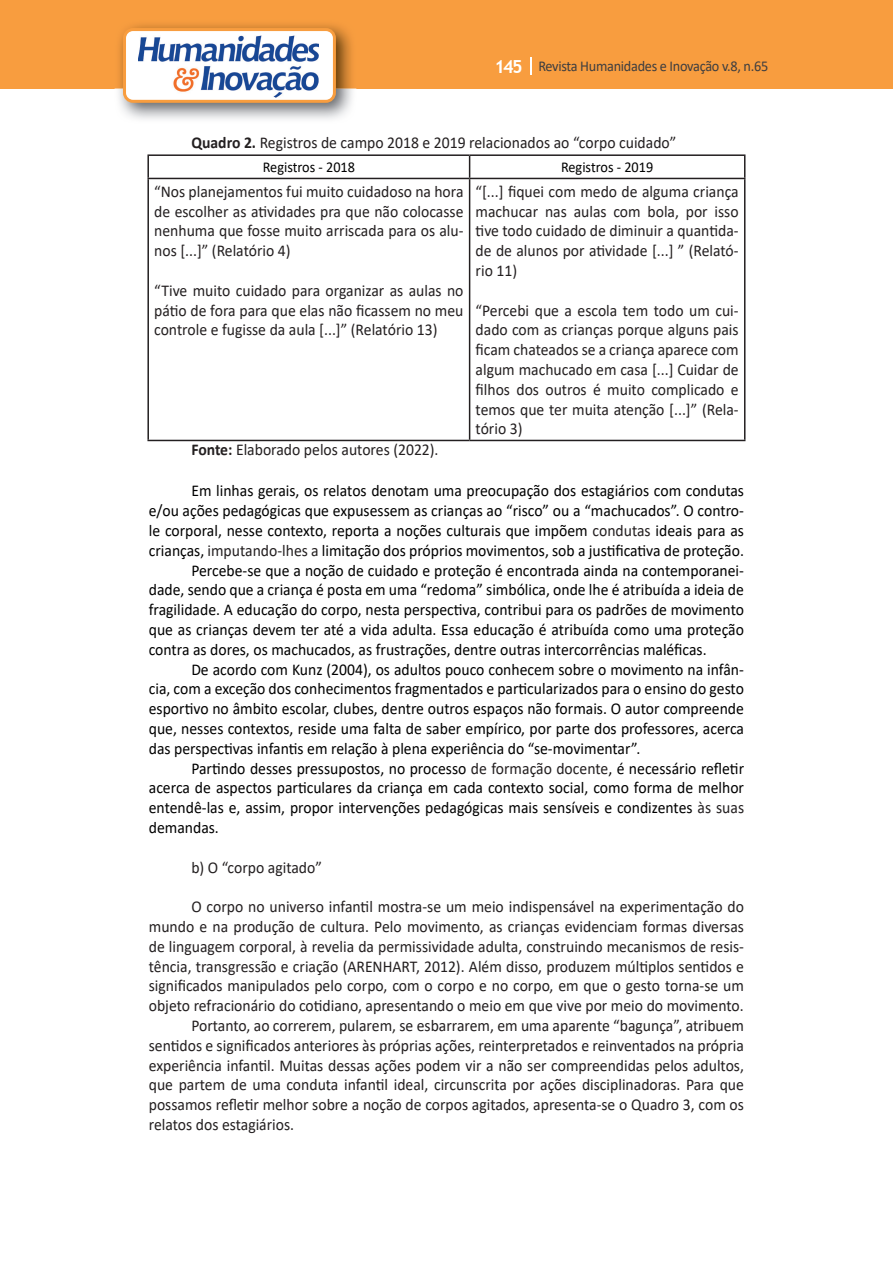
<style>
.page{position:relative;width:893px;height:1263px;background:#fff}
.page>*{position:absolute;margin:0;border:0;box-sizing:border-box;transform-origin:0 0}
.t1{font:16.5px/19.8px "Calibri";color:#231f20;text-align:justify;scale:.95 1}
.t2{font:16.5px "Calibri";color:#000001;scale:.95 1}
.t3{font:15px "Calibri";letter-spacing:-.02em;color:#3e3e3f;scale:.95 1}
.t4{font:15px "Calibri";color:#000001;scale:.95 1}
.s1{font-family:"Trebuchet MS";font-weight:700;font-size:18px;color:#fff}
.s2{font-weight:700}
.s3{color:#231f20}
</style>
<div class="page">
<div style="left:0;top:0;width:893px;height:88px;background:#f89d3f"></div>
<svg style="left:530px;top:57px;width:2px;height:18px"></svg>
<img style="left:115px;top:24px;width:241px;height:95px">
<div style="left:125px;top:30px;width:209px;height:71px;background:#fff;border-radius:9px"></div>
<img style="left:138px;top:35px;width:181px;height:62px">
<div style="left:123px;top:28px;width:213px;height:75px;border:3px solid #f89d3f;border-radius:9px"></div>
<hr style="left:147px;top:154px;width:323px;height:2px;background:#231f20">
<hr style="left:147px;top:156px;width:2px;height:22px;background:#231f20">
<hr style="left:470px;top:154px;width:275px;height:2px;background:#231f20">
<svg style="left:469px;top:156px;width:1px;height:22px"></svg>
<svg style="left:744px;top:156px;width:1px;height:22px"></svg>
<hr style="left:147px;top:178px;width:323px;height:1px;background:#231f20">
<hr style="left:147px;top:179px;width:2px;height:261px;background:#231f20">
<hr style="left:470px;top:178px;width:275px;height:1px;background:#231f20">
<hr style="left:469px;top:179px;width:1px;height:261px;background:#231f20">
<hr style="left:744px;top:179px;width:1px;height:261px;background:#231f20">
<hr style="left:147px;top:440px;width:323px;height:1px;background:#231f20">
<hr style="left:470px;top:440px;width:275px;height:1px;background:#231f20">
<p class="t3" style="left:495px;top:56px;width:290px"><span class="s1">145</span> Revista Humanidades e Inovação v.8, n.65</p>
<p class="t1" style="left:191px;top:133px;width:512px"><span class="s2">Quadro 2.</span> Registros de campo 2018 e 2019 relacionados ao “corpo cuidado”</p>
<p class="t4" style="left:263px;top:157px;width:99px">Registros - 2018</p>
<p class="t4" style="left:561px;top:157px;width:99px">Registros - 2019</p>
<p class="t1" style="left:154px;top:181px;width:327px">“Nos planejamentos fui muito cuidadoso na hora de escolher as atividades pra que não colocasse nenhuma que fosse muito arriscada para os alu&shy;nos [...]” (Relatório 4)</p>
<p class="t1" style="left:154px;top:280px;width:327px">“Tive muito cuidado para organizar as aulas no pátio de fora para que elas não ficassem no meu controle e fugisse da aula [...]” (Relatório 13)</p>
<p class="t1" style="left:476px;top:181px;width:278px">“[...] fiquei com medo de alguma criança machucar nas aulas com bola, por isso tive todo cuidado de diminuir a quantida&shy;de de alunos por atividade [...] ” (Relató&shy;rio 11)</p>
<p class="t1" style="left:476px;top:300px;width:278px">“Percebi que a escola tem todo um cui&shy;dado com as crianças porque alguns pais ficam chateados se a criança aparece com algum machucado em casa [...] Cuidar de filhos dos outros é muito complicado e temos que ter muita atenção [...]” (Rela&shy;tório 3)</p>
<p class="t1" style="left:191px;top:439px;width:262px"><span class="s2">Fonte:</span> Elaborado pelos autores (2022).</p>
<p class="t2" style="left:191px;top:479px;width:583px">Em linhas gerais, os relatos denotam uma preocupação dos estagiários com condutas</p>
<p class="t2" style="left:149px;top:499px;width:628px">e/ou ações pedagógicas que expusessem as crianças ao “risco” ou a “machucados”. O contro-</p>
<p class="t2" style="left:149px;top:519px;width:628px">le corporal, nesse contexto, reporta a noções culturais que impõem <span class="s3">condutas</span> ideais para as</p>
<p class="t2" style="left:149px;top:539px;width:628px">crianças, <span class="s3">imputando-lhes a</span> limitação dos próprios movimentos, sob a justificativa de proteção.</p>
<p class="t2" style="left:191px;top:559px;width:583px">Percebe-se que a noção de cuidado e proteção é encontrada ainda na contemporanei-</p>
<p class="t2" style="left:149px;top:578px;width:628px">dade, sendo que a criança é posta em uma “redoma” simbólica, onde lhe é atribuída a ideia de</p>
<p class="t2" style="left:149px;top:598px;width:628px">fragilidade. A educação do corpo, nesta perspectiva, contribui para os padrões de movimento</p>
<p class="t2" style="left:149px;top:618px;width:628px">que as crianças devem ter até a vida adulta. Essa educação é atribuída como uma proteção</p>
<p class="t2" style="left:149px;top:638px;width:589px">contra as dores, os machucados, as frustrações, dentre outras intercorrências maléficas.</p>
<p class="t2" style="left:191px;top:658px;width:583px">De acordo com Kunz (2004), os adultos pouco conhecem sobre o movimento na infân-</p>
<p class="t2" style="left:149px;top:677px;width:628px">cia, com a exceção dos conhecimentos fragmentados e particularizados para o ensino do gesto</p>
<p class="t2" style="left:149px;top:697px;width:628px">esportivo no âmbito escolar, clubes, dentre outros espaços não formais. O autor compreende</p>
<p class="t2" style="left:149px;top:717px;width:628px">que, nesses contextos, reside uma falta de saber empírico, por parte dos professores, acerca</p>
<p class="t2" style="left:149px;top:737px;width:519px">das perspectivas infantis em relação à plena experiência do “se-movimentar”.</p>
<p class="t2" style="left:191px;top:757px;width:583px">Partindo desses pressupostos, no processo <span class="s3">de formação docente</span>, é necessário refletir</p>
<p class="t2" style="left:149px;top:776px;width:628px">acerca de aspectos particulares da criança em cada contexto social, como forma de melhor</p>
<p class="t2" style="left:149px;top:796px;width:628px">entendê-las e, assim, propor intervenções pedagógicas mais sensíveis e condizentes <span class="s3">às suas</span></p>
<p class="t2" style="left:149px;top:816px;width:75px">demandas.</p>
<p class="t1" style="left:191px;top:857px;width:139px">b) O “corpo agitado”</p>
<p class="t1" style="left:191px;top:896px;width:583px">O corpo no universo infantil mostra-se um meio indispensável na experimentação do</p>
<p class="t1" style="left:149px;top:916px;width:628px">mundo e na produção de cultura. Pelo movimento, as crianças evidenciam formas diversas</p>
<p class="t1" style="left:149px;top:936px;width:628px">de linguagem corporal, à revelia da permissividade adulta, construindo mecanismos de resis-</p>
<p class="t1" style="left:149px;top:956px;width:628px">tência, transgressão e criação (ARENHART, 2012). Além disso, produzem múltiplos sentidos e</p>
<p class="t1" style="left:149px;top:976px;width:628px">significados manipulados pelo corpo, com o corpo e no corpo, em que o gesto torna-se um</p>
<p class="t1" style="left:149px;top:995px;width:628px">objeto refracionário do cotidiano, apresentando o meio em que vive por meio do movimento.</p>
<p class="t1" style="left:191px;top:1015px;width:583px">Portanto, ao correrem, pularem, se esbarrarem, em uma aparente “bagunça”, atribuem</p>
<p class="t1" style="left:149px;top:1035px;width:628px">sentidos e significados anteriores às próprias ações, reinterpretados e reinventados na própria</p>
<p class="t1" style="left:149px;top:1055px;width:628px">experiência infantil. Muitas dessas ações podem vir a não ser compreendidas pelos adultos,</p>
<p class="t1" style="left:149px;top:1075px;width:628px">que partem de uma conduta infantil ideal, circunscrita por ações disciplinadoras. Para que</p>
<p class="t1" style="left:149px;top:1094px;width:628px">possamos refletir melhor sobre a noção de corpos agitados, apresenta-se o Quadro 3, com os</p>
<p class="t1" style="left:149px;top:1114px;width:155px">relatos dos estagiários.</p>
</div>
